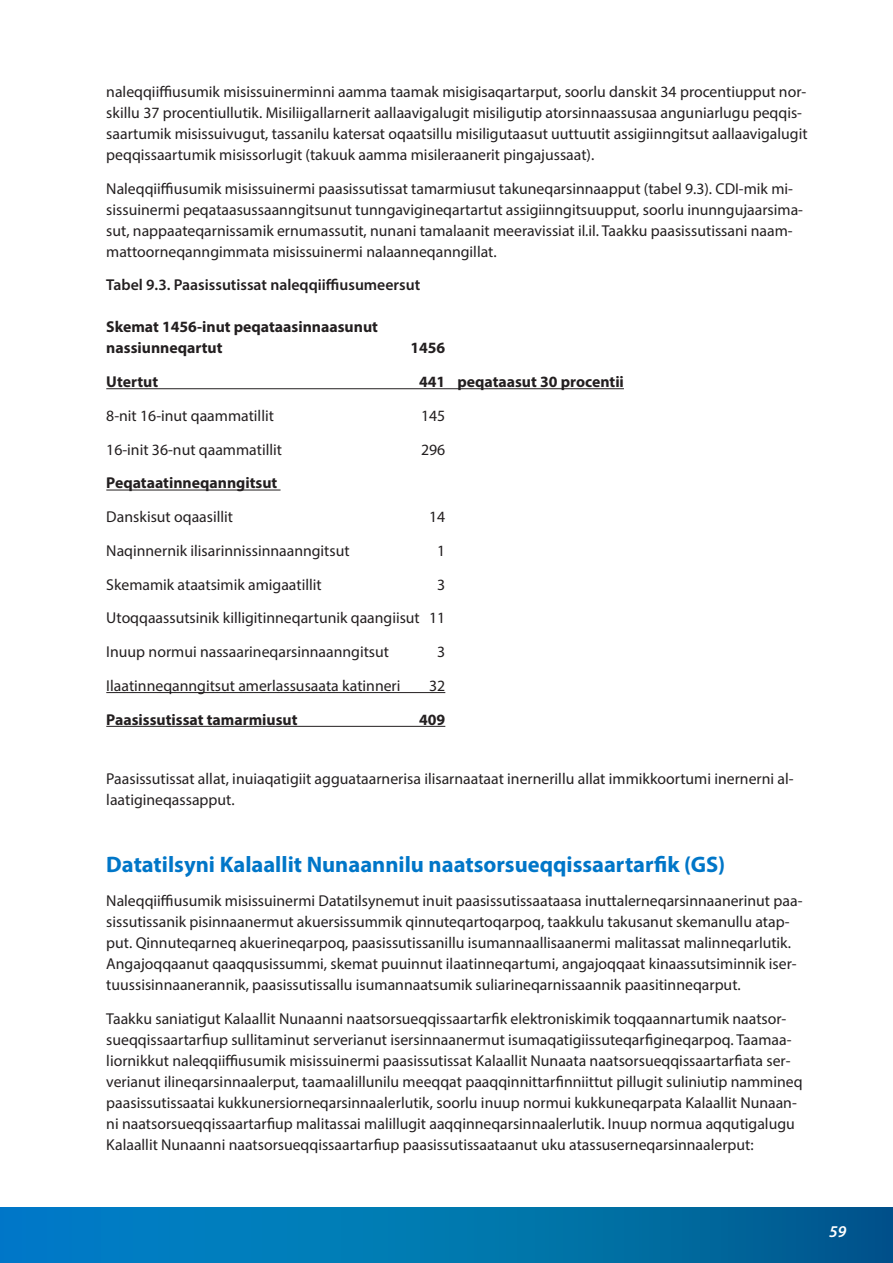
<style>
.page{position:relative;width:893px;height:1263px;background:#fff}
.page>*{position:absolute;margin:0;border:0;box-sizing:border-box;transform-origin:0 0}
.Rubrik{font:700 22.5px "Myriad Pro";color:#0076c8}
.t1{font:italic 600 16.5px "Myriad Pro";color:#fff}
.Broedtekst{font:15.75px/21px "Myriad Pro";color:#231f20}
.Broedtekst-2{font:700 15.75px "Myriad Pro";color:#231f20}
.Broedtekst-3{font:600 15.75px "Myriad Pro";color:#231f20}
</style>
<div class="page">
<svg style="left:0;top:1208px;width:893px;height:55px;background:#0072ad"></svg>
<hr style="left:106px;top:388px;width:518px;height:1px;background:#231f20">
<hr style="left:106px;top:490px;width:175px;height:1px;background:#231f20">
<hr style="left:106px;top:692px;width:339px;height:1px;background:#231f20">
<hr style="left:106px;top:726px;width:339px;height:1px;background:#231f20">
<p class="Broedtekst" style="left:106px;top:81px;width:703px">naleqqiiffiusumik misissuinerminni aamma taamak misigisaqartarput, soorlu danskit 34 procentiupput nor&shy;skillu 37 procentiullutik. Misiliigallarnerit aallaavigalugit misiligutip atorsinnaassusaa anguniarlugu peqqis&shy;saartumik misissuivugut, tassanilu katersat oqaatsillu misiligutaasut uuttuutit assigiinngitsut aallaavigalugit peqqissaartumik misissorlugit (takuuk aamma misileraanerit pingajussaat).</p>
<p class="Broedtekst" style="left:106px;top:178px;width:698px">Naleqqiiffiusumik misissuinermi paasissutissat tamarmiusut takuneqarsinnaapput (tabel 9.3). CDI-mik mi&shy;sissuinermi peqataasussaanngitsunut tunngavigineqartartut assigiinngitsuupput, soorlu inunngujaarsima&shy;sut, nappaateqarnissamik ernumassutit, nunani tamalaanit meeravissiat il.il. Taakku paasissutissani naam&shy;mattoorneqanngimmata misissuinermi nalaanneqanngillat.</p>
<p class="Broedtekst-3" style="left:106px;top:275px;width:315px">Tabel 9.3. Paasissutissat naleqqiiffiusumeersut</p>
<p class="Broedtekst-2" style="left:106px;top:317px;width:273px">Skemat 1456-inut peqataasinnaasunut</p>
<p class="Broedtekst-2" style="left:106px;top:338px;width:118px">nassiunneqartut</p>
<p class="Broedtekst-2" style="left:410px;top:338px;width:36px">1456</p>
<p class="Broedtekst-2" style="left:106px;top:372px;width:53px">Utertut</p>
<p class="Broedtekst-2" style="left:419px;top:372px;width:206px">441 peqataasut 30 procentii</p>
<p class="Broedtekst" style="left:106px;top:405px;width:169px">8-nit 16-inut qaammatillit</p>
<p class="Broedtekst" style="left:421px;top:405px;width:26px">145</p>
<p class="Broedtekst" style="left:106px;top:439px;width:177px">16-init 36-nut qaammatillit</p>
<p class="Broedtekst" style="left:421px;top:439px;width:26px">296</p>
<p class="Broedtekst-2" style="left:106px;top:473px;width:173px">Peqataatinneqanngitsut</p>
<p class="Broedtekst" style="left:106px;top:506px;width:128px">Danskisut oqaasillit</p>
<p class="Broedtekst" style="left:429px;top:506px;width:18px">14</p>
<p class="Broedtekst" style="left:106px;top:540px;width:245px">Naqinnernik ilisarinnissinnaanngitsut</p>
<p class="Broedtekst" style="left:437px;top:540px;width:10px">1</p>
<p class="Broedtekst" style="left:106px;top:574px;width:217px">Skemamik ataatsimik amigaatillit</p>
<p class="Broedtekst" style="left:437px;top:574px;width:10px">3</p>
<p class="Broedtekst" style="left:106px;top:607px;width:341px">Utoqqaassutsinik killigitinneqartunik qaangiisut 11</p>
<p class="Broedtekst" style="left:106px;top:641px;width:284px">Inuup normui nassaarineqarsinnaanngitsut</p>
<p class="Broedtekst" style="left:437px;top:641px;width:10px">3</p>
<p class="Broedtekst" style="left:106px;top:675px;width:296px">Ilaatinneqanngitsut amerlassusaata katinneri</p>
<p class="Broedtekst" style="left:429px;top:675px;width:18px">32</p>
<p class="Broedtekst-2" style="left:106px;top:709px;width:193px">Paasissutissat tamarmiusut</p>
<p class="Broedtekst-2" style="left:419px;top:709px;width:28px">409</p>
<p class="Broedtekst" style="left:106px;top:768px;width:689px">Paasissutissat allat, inuiaqatigiit agguataarnerisa ilisarnaataat inernerillu allat immikkoortumi inernerni al&shy;laatigineqassapput.</p>
<p class="Rubrik" style="left:106px;top:850px;width:621px">Datatilsyni Kalaallit Nunaannilu naatsorsueqqissaartarfik (GS)</p>
<p class="Broedtekst" style="left:106px;top:890px;width:697px">Naleqqiiffiusumik misissuinermi Datatilsynemut inuit paasissutissaataasa inuttalerneqarsinnaanerinut paa&shy;sissutissanik pisinnaanermut akuersissummik qinnuteqartoqarpoq, taakkulu takusanut skemanullu atap&shy;put. Qinnuteqarneq akuerineqarpoq, paasissutissanillu isumannaallisaanermi malitassat malinneqarlutik.<br>Angajoqqaanut qaaqqusissummi, skemat puuinnut ilaatinneqartumi, angajoqqaat kinaassutsiminnik iser&shy;tuussisinnaanerannik, paasissutissallu isumannaatsumik suliarineqarnissaannik paasitinneqarput.</p>
<p class="Broedtekst" style="left:106px;top:1008px;width:698px">Taakku saniatigut Kalaallit Nunaanni naatsorsueqqissaartarfik elektroniskimik toqqaannartumik naatsor&shy;sueqqissaartarfiup sullitaminut serverianut isersinnaanermut isumaqatigiissuteqarfigineqarpoq. Taamaa&shy;liornikkut naleqqiiffiusumik misissuinermi paasissutissat Kalaallit Nunaata naatsorsueqqissaartarfiata ser&shy;verianut ilineqarsinnaalerput, taamaalillunilu meeqqat paaqqinnittarfinniittut pillugit suliniutip nammineq paasissutissaatai kukkunersiorneqarsinnaalerlutik, soorlu inuup normui kukkuneqarpata Kalaallit Nunaan&shy;ni naatsorsueqqissaartarfiup malitassai malillugit aaqqinneqarsinnaalerlutik. Inuup normua aqqutigalugu Kalaallit Nunaanni naatsorsueqqissaartarfiup paasissutissaataanut uku atassuserneqarsinnaalerput:</p>
<p class="t1" style="left:829px;top:1222px;width:19px">59</p>
</div>
